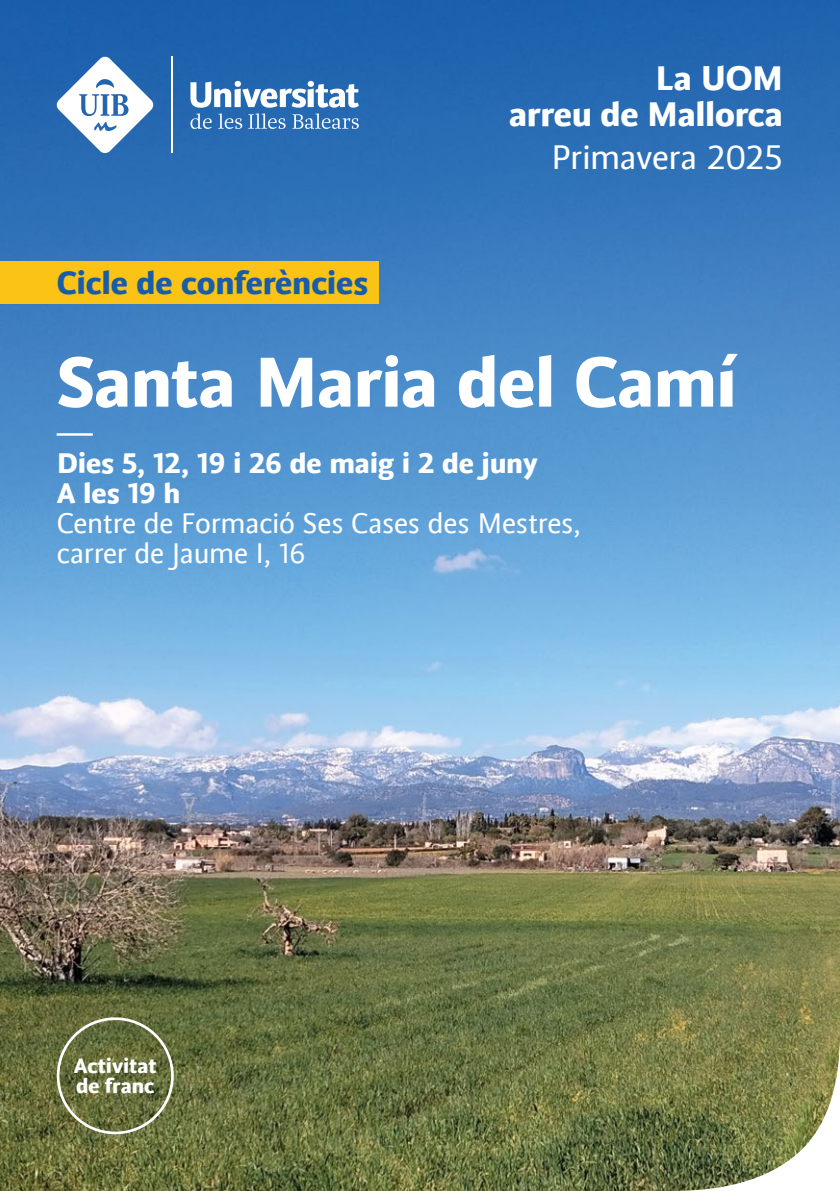
<style>
.page{position:relative;width:840px;height:1191px;background:#fff}
.page>*{position:absolute;margin:0;border:0;box-sizing:border-box;transform-origin:0 0}
.t1{font:700 74px "UI Bsans";letter-spacing:-.01em;color:#fff}
.t2{font:700 36px/36px "UI Bsans";letter-spacing:-.005em;color:#fff;text-align:right}
.t3{font:36px "UI Bsans";letter-spacing:-.015em;color:#fff}
.t4{font:700 34px "UI Bsans";letter-spacing:-.005em;color:#195da9}
.t5{font:30px/30px "UI Bsans";letter-spacing:-.01em;color:#fff}
.t6{font:700 30px/30px "UI Bsans";letter-spacing:-.01em;color:#fff}
.t7{font:700 22px/20.2px "UI Bsans";color:#fff}
</style>
<div class="page">
<img style="left:0;top:0;width:839px;height:1191px">
<svg style="left:671px;top:1032px;width:168px;height:159px;background:#898e60"></svg>
<div style="left:57px;top:1017px;width:117px;height:117px;border:3px solid #fff;border-radius:50%"></div>
<div style="left:0;top:261px;width:378px;height:43px;background:#fac315"></div>
<hr style="left:171px;top:57px;width:1px;height:96px;background:#fff">
<svg style="left:190px;top:81px;width:169px;height:48px"></svg>
<svg style="left:56px;top:56px;width:98px;height:98px"></svg>
<p class="t4" style="left:57px;top:262px;width:313px">Cicle de conferències</p>
<p class="t2" style="left:508px;top:60px;width:275px">La UOM<br>arreu de Mallorca</p>
<p class="t3" style="left:551px;top:137px;width:233px">Primavera 2025</p>
<h1 class="t1" style="left:57px;top:338px;width:681px">Santa Maria del Camí</h1>
<p class="t3" style="left:57px;top:410px;width:38px">—</p>
<p class="t6" style="left:57px;top:447px;width:482px">Dies 5, 12, 19 i 26 de maig i 2 de juny<br>A les 19 h</p>
<p class="t5" style="left:57px;top:508px;width:525px">Centre de Formació Ses Cases des Mestres, carrer de Jaume I, 16</p>
<p class="t7" style="left:74px;top:1055px;width:84px">Activitat de franc</p>
</div>
